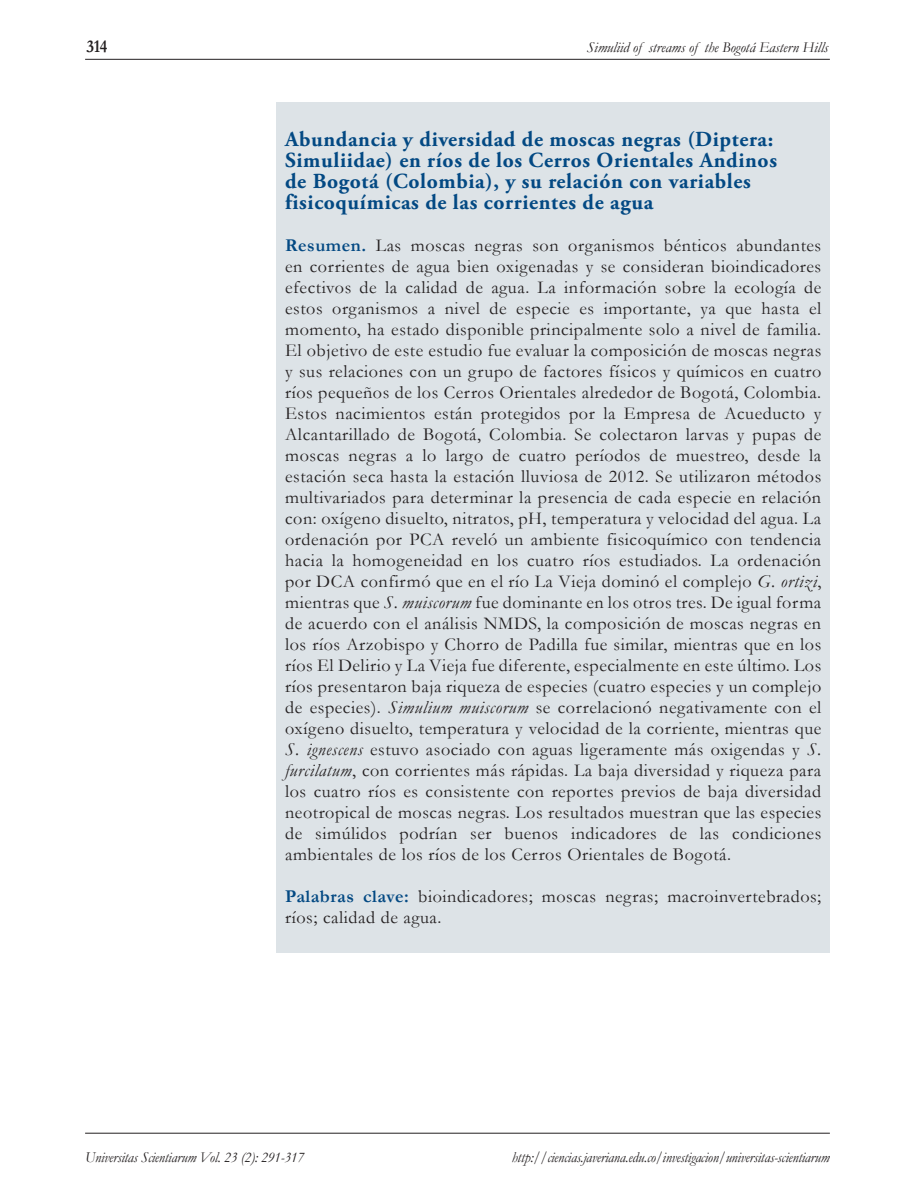
<style>
.page{position:relative;width:915px;height:1191px;background:#fff}
.page>*{position:absolute;margin:0;border:0;box-sizing:border-box;transform-origin:0 0}
.SUBTitulos{font:700 21.45px/21px "Adobe Garamond Pro";letter-spacing:.03em;color:#034983}
.TEXTOcorrido{font:18.15px/21px "Garamond";letter-spacing:.03em;color:#231f20;text-align:justify}
.t1{font:700 18px "Garamond";color:#231f20;scale:.9 1}
.t2{font:italic 15px "Garamond";letter-spacing:-.01em;color:#231f20;scale:.95 1}
.t3{font:italic 15px "Garamond";letter-spacing:-.005em;color:#231f20}
.t4{font:italic 15px "Garamond";letter-spacing:-.005em;color:#231f20;scale:.95 1}
.s1{font-weight:700;color:#034983}
.s2{font-style:italic}
</style>
<div class="page">
<hr style="left:85px;top:59px;width:744px;height:1px;background:#231f20">
<hr style="left:85px;top:1132px;width:744px;height:1px;background:#231f20">
<div style="left:276px;top:102px;width:553px;height:850px;background:#dde3e7"></div>
<p class="t1" style="left:87px;top:34px;width:25px">314</p>
<p class="t3" style="left:586px;top:37px;width:243px">Simuliid of streams of the Bogotá Eastern Hills</p>
<p class="SUBTitulos" style="left:285px;top:129px;width:493px">Abundancia y diversidad de moscas negras (Diptera:<br>Simuliidae) en ríos de los Cerros Orientales Andinos de Bogotá (Colombia), y su relación con variables fisicoquímicas de las corrientes de agua</p>
<p class="TEXTOcorrido" style="left:285px;top:234px;width:537px"><span class="s1">Resumen.</span> Las moscas negras son organismos bénticos abundantes en corrientes de agua bien oxigenadas y se consideran bioindicadores efectivos de la calidad de agua. La información sobre la ecología de estos organismos a nivel de especie es importante, ya que hasta el momento, ha estado disponible principalmente solo a nivel de familia.<br>El objetivo de este estudio fue evaluar la composición de moscas negras y sus relaciones con un grupo de factores físicos y químicos en cuatro ríos pequeños de los Cerros Orientales alrededor de Bogotá, Colombia.<br>Estos nacimientos están protegidos por la Empresa de Acueducto y Alcantarillado de Bogotá, Colombia. Se colectaron larvas y pupas de moscas negras a lo largo de cuatro períodos de muestreo, desde la estación seca hasta la estación lluviosa de 2012. Se utilizaron métodos multivariados para determinar la presencia de cada especie en relación con: oxígeno disuelto, nitratos, pH, temperatura y velocidad del agua. La ordenación por PCA reveló un ambiente fisicoquímico con tendencia hacia la homogeneidad en los cuatro ríos estudiados. La ordenación por DCA confirmó que en el río La Vieja dominó el complejo <span class="s2">G. ortizi</span>, mientras que <span class="s2">S. muiscorum</span> fue dominante en los otros tres. De igual forma de acuerdo con el análisis NMDS, la composición de moscas negras en los ríos Arzobispo y Chorro de Padilla fue similar, mientras que en los ríos El Delirio y La Vieja fue diferente, especialmente en este último. Los ríos presentaron baja riqueza de especies (cuatro especies y un complejo de especies). <span class="s2">Simulium muiscorum</span> se correlacionó negativamente con el oxígeno disuelto, temperatura y velocidad de la corriente, mientras que <span class="s2">S. ignescens</span> estuvo asociado con aguas ligeramente más oxigendas y <span class="s2">S. furcilatum</span>, con corrientes más rápidas. La baja diversidad y riqueza para los cuatro ríos es consistente con reportes previos de baja diversidad neotropical de moscas negras. Los resultados muestran que las especies de simúlidos podrían ser buenos indicadores de las condiciones ambientales de los ríos de los Cerros Orientales de Bogotá.</p>
<p class="TEXTOcorrido" style="left:285px;top:885px;width:537px"><span class="s1">Palabras clave:</span> bioindicadores; moscas negras; macroinvertebrados; ríos; calidad de agua.</p>
<p class="t4" style="left:85px;top:1146px;width:232px">Universitas Scientiarum Vol. 23 (2): 291-317</p>
<p class="t2" style="left:511px;top:1146px;width:336px">http://ciencias.javeriana.edu.co/investigacion/universitas-scientiarum</p>
</div>
